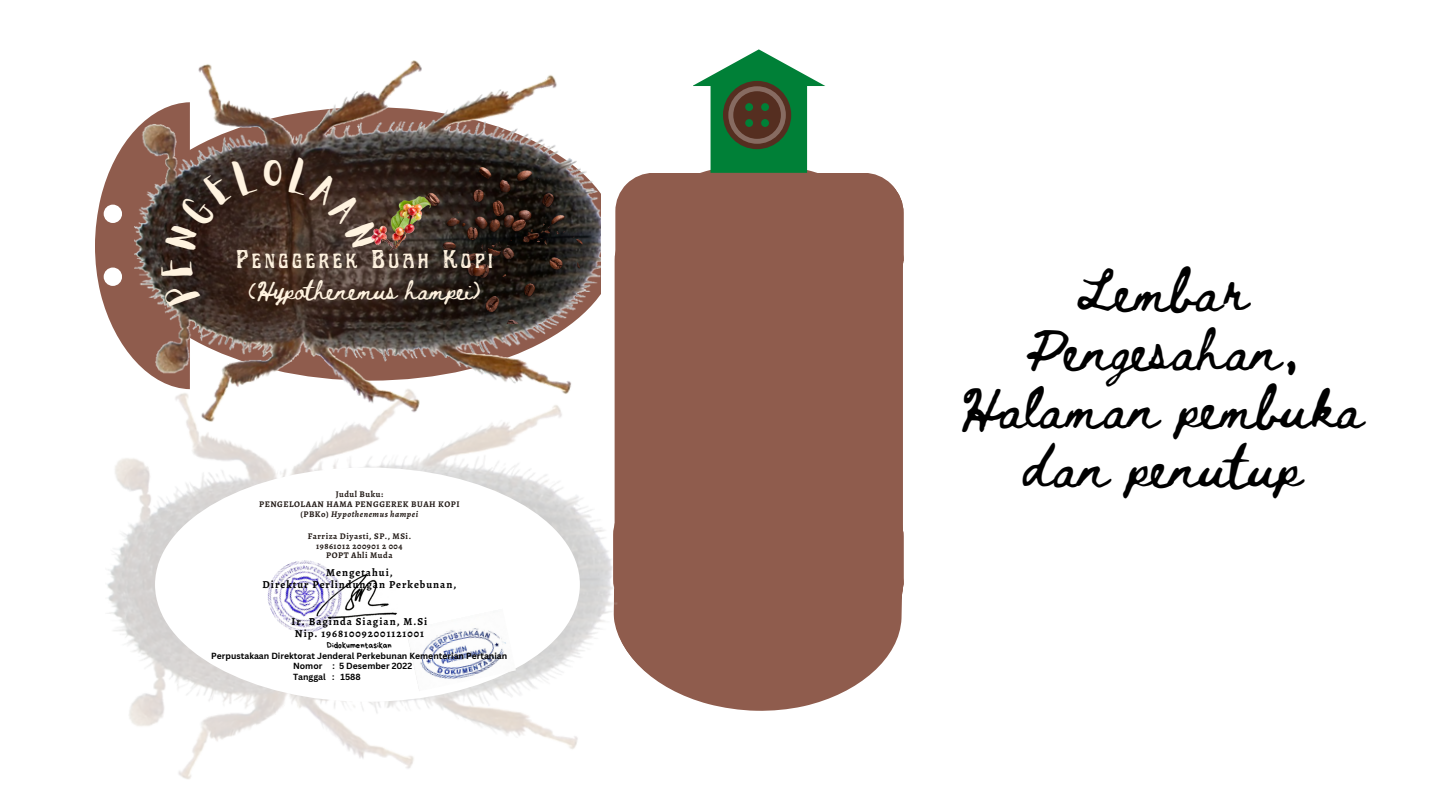
<style>
.page{position:relative;width:1440px;height:810px;background:#fff}
.page>*{position:absolute;margin:0;border:0;box-sizing:border-box;transform-origin:0 0}
.t1{font:42px/58.5px "Beth Ellen";color:#000;text-align:center}
.t2{font:34.7px "Aloja Extended";color:#fff3e0}
.t3{font:26px "Art Nuvo Letterpress";letter-spacing:.14em;color:#fff3e0}
.t4{font:19px "Beth Ellen";color:#fff3e0}
.t5{font:700 10.7px/12.2px "Alegreya";letter-spacing:.095em;color:#000;text-align:center}
.t6{font:700 8.7px/10.1px "Alegreya";letter-spacing:.06em;color:#211915;text-align:center}
.t7{font:700 8.7px/10.1px "Canva Sans";color:#000}
.t8{font:8.7px "Bryndan Write";color:#000}
.s1{font-style:italic}
</style>
<div class="page">
<img style="left:198px;top:60px;width:403px;height:329px">
<img style="left:426px;top:168px;width:161px;height:156px">
<img style="left:372px;top:196px;width:58px;height:55px">
<div style="left:615px;top:296px;width:287px;height:192px;background:#8f5c4d"></div>
<svg style="left:615px;top:49px;width:289px;height:247px"></svg>
<svg style="left:618px;top:488px;width:286px;height:223px;background:#996b5e"></svg>
<img style="left:107px;top:389px;width:511px;height:390px">
<div style="left:155px;top:467px;width:425px;height:235px;background:#fff;border-radius:50%"></div>
<img style="left:406px;top:628px;width:110px;height:63px">
<img style="left:360px;top:574px;width:37px;height:43px">
<img style="left:267px;top:560px;width:93px;height:73px">
<svg style="left:95px;top:102px;width:163px;height:287px"></svg>
<svg style="left:264px;top:157px;width:116px;height:93px;background:#422e25"></svg>
<h2 class="t2" style="left:164px;top:276px;width:21px;rotate:-90deg">E</h2>
<h3 class="t3" style="left:236px;top:248px;width:258px">Penggerek Buah Kopi</h3>
<h3 class="t4" style="left:248px;top:281px;width:234px">(Hypothenemus hampei)</h3>
<p class="t6" style="left:259px;top:489px;width:202px">Judul Buku:<br>PENGELOLAAN HAMA PENGGEREK BUAH KOPI (PBKo) <span class="s1">Hypothenemus hampei</span></p>
<p class="t6" style="left:308px;top:532px;width:105px;line-height:9.4px">Farriza Diyasti, SP., MSi.<br>19861012 200901 2 004<br>POPT Ahli Muda</p>
<p class="t5" style="left:262px;top:566px;width:195px">Mengetahui,<br>Direktur Perlindungan Perkebunan,</p>
<p class="t5" style="left:292px;top:615px;width:137px">Ir. Baginda Siagian, M.Si<br>Nip. 196810092001121001</p>
<p class="t8" style="left:327px;top:641px;width:66px">Didokumentasikan</p>
<p class="t7" style="left:293px;top:651px;width:216px;text-indent:-82px">Perpustakaan Direktorat Jenderal Perkebunan Kementerian Pertanian<br>Nomor : 5 Desember 2022<br>Tanggal : 1588</p>
<h1 class="t1" style="left:960px;top:266px;width:405px">Lembar<br>Pengesahan,<br>Halaman pembuka dan penutup</h1>
</div>
